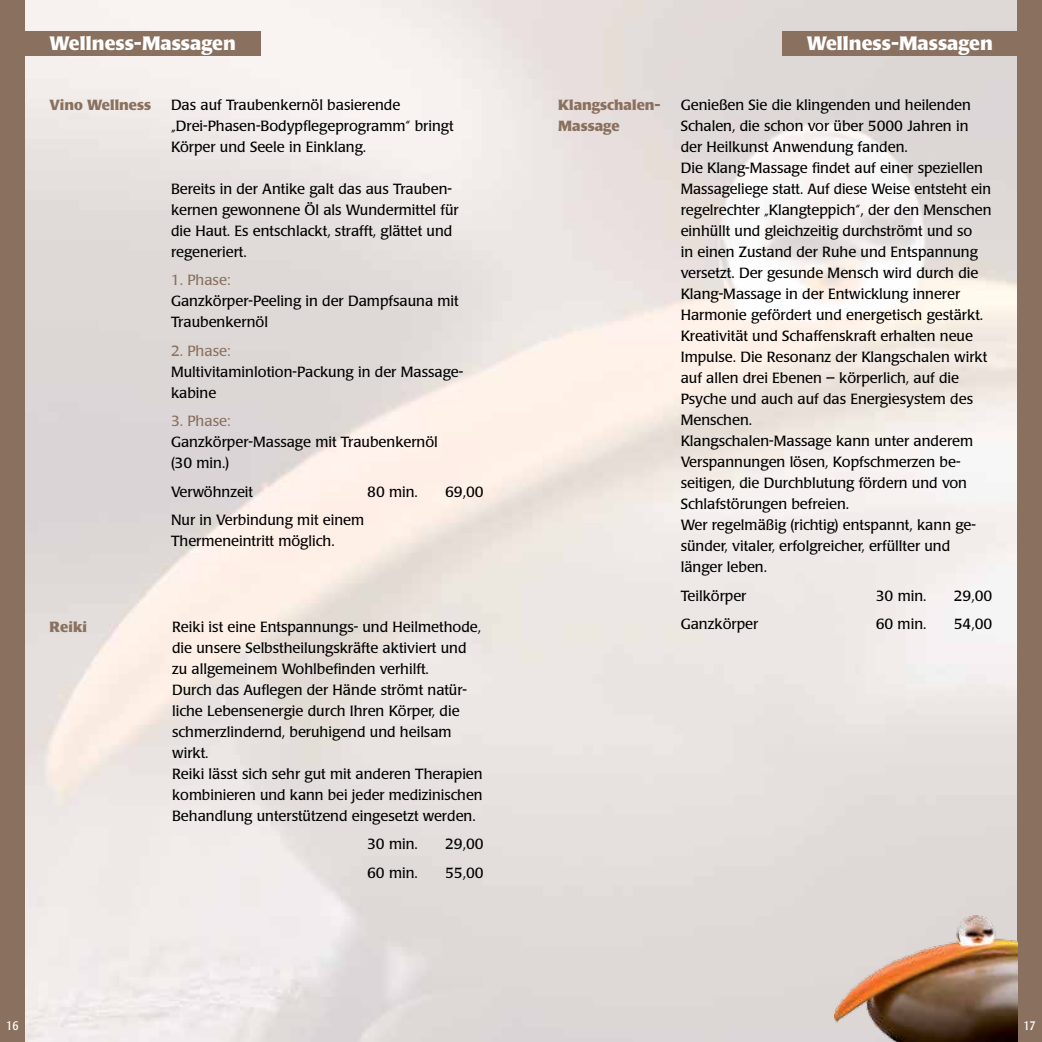
<style>
.page{position:relative;width:1042px;height:1042px;background:#fff}
.page>*{position:absolute;margin:0;border:0;box-sizing:border-box;transform-origin:0 0}
.t1{font:700 19.25px "Laudatio Pro";color:#fff}
.t2{font:14.53px/21px "Laudatio Pro";color:#000}
.t3{font:700 14.53px "Laudatio Pro";color:#8a705e}
.t4{font:14.53px "Laudatio Pro";color:#8a705e}
.t5{font:condensed 12.25px "Laudatio Pro";color:#fff}
</style>
<div class="page">
<img style="left:25px;top:0;width:992px;height:1042px">
<div style="left:0;top:0;width:25px;height:1042px;background:#8a705e"></div>
<div style="left:25px;top:31px;width:235px;height:25px;background:#8a705e"></div>
<div style="left:1017px;top:0;width:25px;height:1042px;background:#8a705e"></div>
<div style="left:782px;top:31px;width:235px;height:25px;background:#8a705e"></div>
<img style="left:834px;top:915px;width:183px;height:127px">
<h1 class="t1" style="left:50px;top:31px;width:188px">Wellness-Massagen</h1>
<p class="t3" style="left:50px;top:95px;width:103px">Vino Wellness</p>
<p class="t2" style="left:171px;top:94px;width:284px">Das auf Traubenkernöl basierende „Drei-Phasen-Bodypflegeprogramm“ bringt<br>Körper und Seele in Einklang.</p>
<p class="t2" style="left:171px;top:178px;width:289px">Bereits in der Antike galt das aus Trauben&shy;kernen gewonnene Öl als Wundermittel für die Haut. Es entschlackt, strafft, glättet und regeneriert.</p>
<p class="t4" style="left:171px;top:271px;width:61px">1. Phase:</p>
<p class="t2" style="left:171px;top:291px;width:289px">Ganzkörper-Peeling in der Dampfsauna mit<br>Traubenkernöl</p>
<p class="t4" style="left:171px;top:341px;width:61px">2. Phase:</p>
<p class="t2" style="left:171px;top:361px;width:294px">Multivitaminlotion-Packung in der Massage&shy;kabine</p>
<p class="t4" style="left:171px;top:412px;width:61px">3. Phase:</p>
<p class="t2" style="left:171px;top:432px;width:268px">Ganzkörper-Massage mit Traubenkernöl (30 min.)</p>
<p class="t2" style="left:171px;top:481px;width:84px">Verwöhnzeit</p>
<p class="t2" style="left:367px;top:481px;width:52px">80 min.</p>
<p class="t2" style="left:445px;top:481px;width:40px">69,00</p>
<p class="t2" style="left:171px;top:509px;width:195px">Nur in Verbindung mit einem<br>Thermeneintritt möglich.</p>
<p class="t3" style="left:50px;top:617px;width:39px">Reiki</p>
<p class="t2" style="left:172px;top:616px;width:312px">Reiki ist eine Entspannungs- und Heilmethode, die unsere Selbstheilungskräfte aktiviert und zu allgemeinem Wohlbefinden verhilft.<br>Durch das Auflegen der Hände strömt natür&shy;liche Lebensenergie durch Ihren Körper, die schmerzlindernd, beruhigend und heilsam wirkt.<br>Reiki lässt sich sehr gut mit anderen Therapien kombinieren und kann bei jeder medizinischen Behandlung unterstützend eingesetzt werden.</p>
<p class="t2" style="left:367px;top:833px;width:52px">30 min.</p>
<p class="t2" style="left:445px;top:833px;width:40px">29,00</p>
<p class="t2" style="left:367px;top:862px;width:52px">60 min.</p>
<p class="t2" style="left:445px;top:862px;width:40px">55,00</p>
<p class="t5" style="left:6px;top:1017px;width:14px">16</p>
<h1 class="t1" style="left:807px;top:31px;width:188px">Wellness-Massagen</h1>
<p class="t3" style="left:558px;top:95px;width:104px">Klangschalen-</p>
<p class="t2" style="left:681px;top:94px;width:292px">Genießen Sie die klingenden und heilenden</p>
<p class="t3" style="left:558px;top:116px;width:63px">Massage</p>
<p class="t2" style="left:681px;top:115px;width:312px">Schalen, die schon vor über 5000 Jahren in der Heilkunst Anwendung fanden.<br>Die Klang-Massage findet auf einer speziellen Massageliege statt. Auf diese Weise entsteht ein regelrechter „Klangteppich“, der den Menschen einhüllt und gleichzeitig durchströmt und so<br>in einen Zustand der Ruhe und Entspannung versetzt. Der gesunde Mensch wird durch die Klang-Massage in der Entwicklung innerer Harmonie gefördert und energetisch gestärkt.<br>Kreativität und Schaffenskraft erhalten neue Impulse. Die Resonanz der Klangschalen wirkt auf allen drei Ebenen – körperlich, auf die Psyche und auch auf das Energiesystem des Menschen.<br>Klangschalen-Massage kann unter anderem Verspannungen lösen, Kopfschmerzen be&shy;seitigen, die Durchblutung fördern und von Schlafstörungen befreien.<br>Wer regelmäßig (richtig) entspannt, kann ge&shy;sünder, vitaler, erfolgreicher, erfüllter und länger leben.</p>
<p class="t2" style="left:681px;top:585px;width:67px">Teilkörper</p>
<p class="t2" style="left:876px;top:585px;width:52px">30 min.</p>
<p class="t2" style="left:954px;top:585px;width:40px">29,00</p>
<p class="t2" style="left:681px;top:613px;width:79px">Ganzkörper</p>
<p class="t2" style="left:876px;top:613px;width:52px">60 min.</p>
<p class="t2" style="left:953px;top:613px;width:40px">54,00</p>
<p class="t5" style="left:1023px;top:1017px;width:14px">17</p>
</div>
